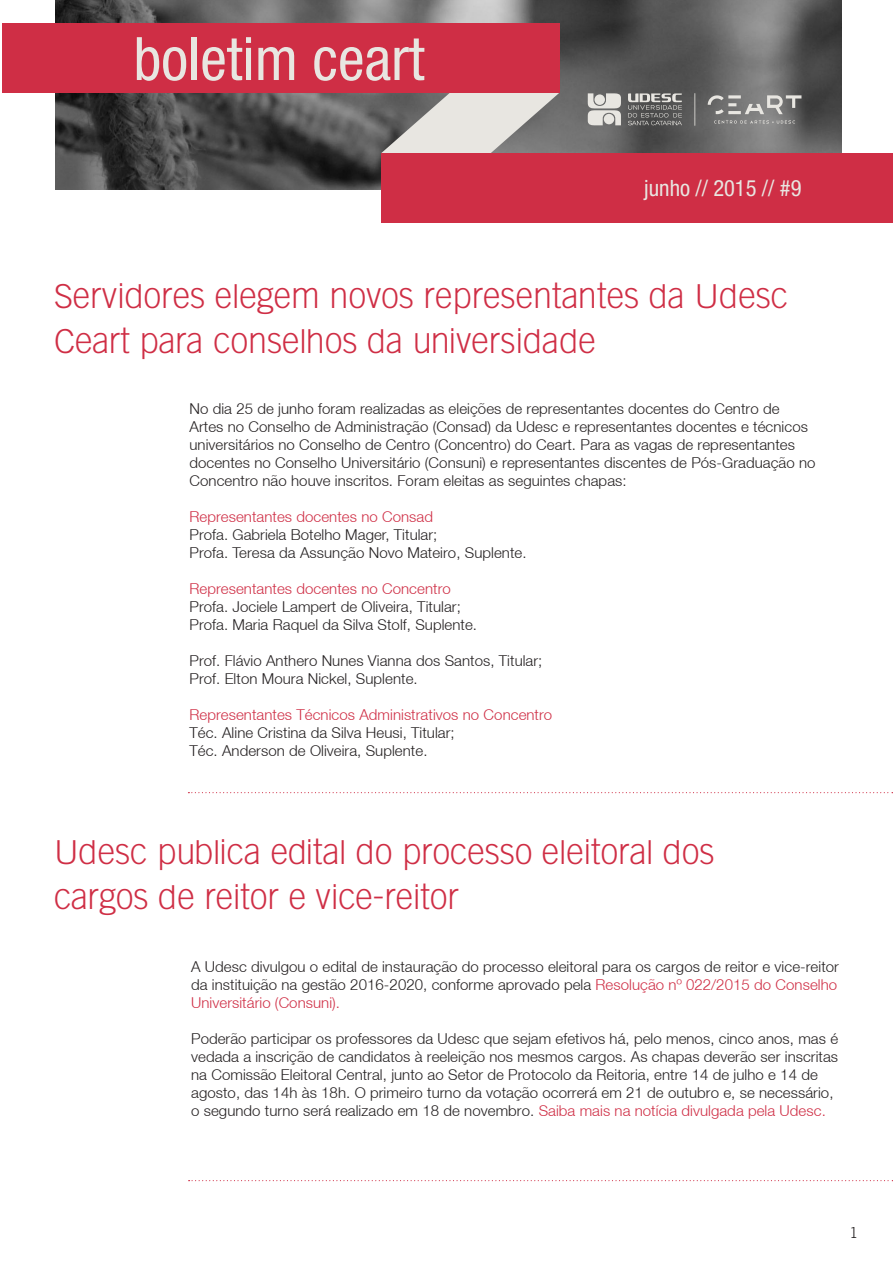
<style>
.page{position:relative;width:893px;height:1263px;background:#fff}
.page>*{position:absolute;margin:0;border:0;box-sizing:border-box;transform-origin:0 0}
.t1{font:condensed 60px "Helvetica Neue LT Std";color:#e8e6e1}
.t2{font:33px/45px "Goethe Gothic";color:#cf2e45}
.t3{font:condensed 22.5px "Helvetica Neue LT Std";color:#e8e6e1}
.texto_corrido{font:300 15px/18px "Context Reprise Light S Si";letter-spacing:.005em;color:#231f20}
.texto_corrido-2{font:300 15px "Context Reprise Light S Si";letter-spacing:.005em;color:#cf2e45}
.t4{font:15px "Goethe Gothic";color:#231f20}
.s1{color:#cf2e45}
</style>
<div class="page">
<img style="left:56px;top:0;width:786px;height:189px">
<svg style="left:381px;top:92px;width:179px;height:61px;background:#b7b3b0"></svg>
<div style="left:381px;top:153px;width:512px;height:69px;background:#cf2e45"></div>
<div style="left:2px;top:23px;width:558px;height:69px;background:#cf2e45"></div>
<svg style="left:588px;top:93px;width:33px;height:32px"></svg>
<div style="left:594px;top:94px;width:11px;height:11px;background:#e8e6e1;border-radius:50%"></div>
<svg style="left:628px;top:93px;width:54px;height:32px;background:#777776"></svg>
<hr style="left:694px;top:93px;width:1px;height:33px;background:#e8e6e1">
<svg style="left:714px;top:120px;width:81px;height:4px"></svg>
<svg style="left:708px;top:95px;width:93px;height:19px;background:#949392"></svg>
<svg style="left:189px;top:1180px;width:704px;height:1px"></svg>
<svg style="left:188px;top:792px;width:705px;height:1px"></svg>
<h1 class="t1" style="left:134px;top:24px;width:292px">boletim ceart</h1>
<h3 class="t3" style="left:644px;top:175px;width:159px">junho // 2015 // #9</h3>
<p class="t2" style="left:54px;top:274px;width:736px">Servidores elegem novos representantes da Udesc<br>Ceart para conselhos da universidade</p>
<p class="texto_corrido" style="left:189px;top:399px;width:628px">No dia 25 de junho foram realizadas as eleições de representantes docentes do Centro de Artes no Conselho de Administração (Consad) da Udesc e representantes docentes e técnicos universitários no Conselho de Centro (Concentro) do Ceart. Para as vagas de representantes docentes no Conselho Universitário (Consuni) e representantes discentes de Pós-Graduação no Concentro não houve inscritos. Foram eleitas as seguintes chapas:</p>
<p class="texto_corrido-2" style="left:189px;top:507px;width:245px">Representantes docentes no Consad</p>
<p class="texto_corrido" style="left:189px;top:525px;width:249px">Profa. Gabriela Botelho Mager, Titular;</p>
<p class="texto_corrido" style="left:189px;top:543px;width:339px">Profa. Teresa da Assunção Novo Mateiro, Suplente.</p>
<p class="texto_corrido-2" style="left:189px;top:579px;width:263px">Representantes docentes no Concentro</p>
<p class="texto_corrido" style="left:189px;top:597px;width:273px">Profa. Jociele Lampert de Oliveira, Titular;</p>
<p class="texto_corrido" style="left:189px;top:615px;width:289px">Profa. Maria Raquel da Silva Stolf, Suplente.</p>
<p class="texto_corrido" style="left:189px;top:651px;width:354px">Prof. Flávio Anthero Nunes Vianna dos Santos, Titular;</p>
<p class="texto_corrido" style="left:189px;top:669px;width:230px">Prof. Elton Moura Nickel, Suplente.</p>
<p class="texto_corrido-2" style="left:189px;top:705px;width:364px">Representantes Técnicos Administrativos no Concentro</p>
<p class="texto_corrido" style="left:189px;top:723px;width:267px">Téc. Aline Cristina da Silva Heusi, Titular;</p>
<p class="texto_corrido" style="left:189px;top:741px;width:239px">Téc. Anderson de Oliveira, Suplente.</p>
<p class="t2" style="left:54px;top:829px;width:662px">Udesc publica edital do processo eleitoral dos</p>
<p class="t2" style="left:54px;top:874px;width:407px">cargos de reitor e vice-reitor</p>
<p class="texto_corrido" style="left:191px;top:957px;width:649px;text-align:justify">A Udesc divulgou o edital de instauração do processo eleitoral para os cargos de reitor e vice-reitor da instituição na gestão 2016-2020, conforme aprovado pela <span class="s1">Resolução nº 022/2015 do Conselho Universitário (Consuni).</span></p>
<p class="texto_corrido" style="left:191px;top:1029px;width:648px">Poderão participar os professores da Udesc que sejam efetivos há, pelo menos, cinco anos, mas é vedada a inscrição de candidatos à reeleição nos mesmos cargos. As chapas deverão ser inscritas na Comissão Eleitoral Central, junto ao Setor de Protocolo da Reitoria, entre 14 de julho e 14 de agosto, das 14h às 18h. O primeiro turno da votação ocorrerá em 21 de outubro e, se necessário, o segundo turno será realizado em 18 de novembro. <span class="s1">Saiba mais na notícia divulgada pela Udesc.</span></p>
<p class="t4" style="left:850px;top:1224px;width:10px">1</p>
</div>
